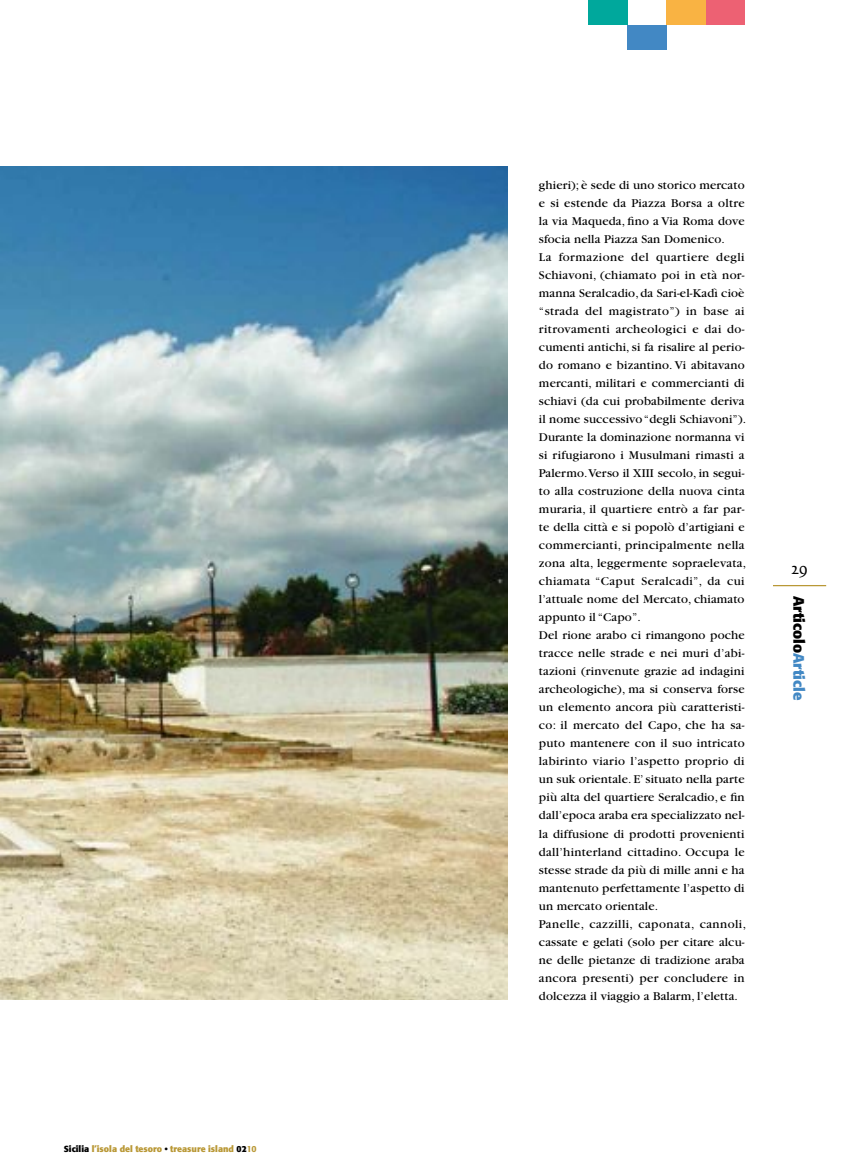
<style>
.page{position:relative;width:851px;height:1170px;background:#fff}
.page>*{position:absolute;margin:0;border:0;box-sizing:border-box;transform-origin:0 0}
.t1{font:700 15px "Formata";color:#000}
.t2{font:12.5px/18px "Garamond";letter-spacing:.01em;color:#000}
.t3{font:700 8.75px "Formata";color:#b99836}
.s1{color:#000}
.s2{font-weight:500}
.s3{color:#4288c4}
</style>
<div class="page">
<div style="left:627px;top:25px;width:39px;height:25px;background:#4288c4"></div>
<div style="left:705px;top:1px;width:39px;height:24px;background:#ed6173"></div>
<div style="left:666px;top:1px;width:39px;height:24px;background:#f9b343"></div>
<div style="left:588px;top:1px;width:39px;height:24px;background:#00a89c"></div>
<hr style="left:772px;top:585px;width:54px;height:1px;background:#b99836">
<img style="left:0;top:167px;width:507px;height:832px">
<p class="t3" style="left:64px;top:1143px;width:194px"><span class="s1">Sicilia</span> l’isola del tesoro <span class="s1">•</span> treasure island <span class="s1">02</span><span class="s2">10</span></p>
<p class="t2" style="left:539px;top:176px;width:209px">ghieri); è sede di uno storico mercato e si estende da Piazza Borsa a oltre la via Maqueda, fino a Via Roma dove sfocia nella Piazza San Domenico.<br>La formazione del quartiere degli Schiavoni, (chiamato poi in età nor&shy;manna Seralcadio, da Sari-el-Kadì cioè “strada del magistrato”) in base ai ritrovamenti archeologici e dai do&shy;cumenti antichi, si fa risalire al perio&shy;do romano e bizantino. Vi abitavano mercanti, militari e commercianti di schiavi (da cui probabilmente deriva il nome successivo “degli Schiavoni”).<br>Durante la dominazione normanna vi si rifugiarono i Musulmani rimasti a Palermo. Verso il XIII secolo, in segui&shy;to alla costruzione della nuova cinta muraria, il quartiere entrò a far par&shy;te della città e si popolò d’artigiani e commercianti, principalmente nella zona alta, leggermente sopraelevata, chiamata “Caput Seralcadi”, da cui l’attuale nome del Mercato, chiamato appunto il “Capo”.<br>Del rione arabo ci rimangono poche tracce nelle strade e nei muri d’abi&shy;tazioni (rinvenute grazie ad indagini archeologiche), ma si conserva forse un elemento ancora più caratteristi&shy;co: il mercato del Capo, che ha sa&shy;puto mantenere con il suo intricato labirinto viario l’aspetto proprio di un suk orientale. E’ situato nella parte più alta del quartiere Seralcadio, e fin dall’epoca araba era specializzato nel&shy;la diffusione di prodotti provenienti dall’hinterland cittadino. Occupa le stesse strade da più di mille anni e ha mantenuto perfettamente l’aspetto di un mercato orientale.<br>Panelle, cazzilli, caponata, cannoli, cassate e gelati (solo per citare alcu&shy;ne delle pietanze di tradizione araba ancora presenti) per concludere in dolcezza il viaggio a Balarm, l’eletta.</p>
<p class="t1" style="left:808px;top:595px;width:106px;rotate:90deg">Articolo<span class="s3">Article</span></p>
</div>
